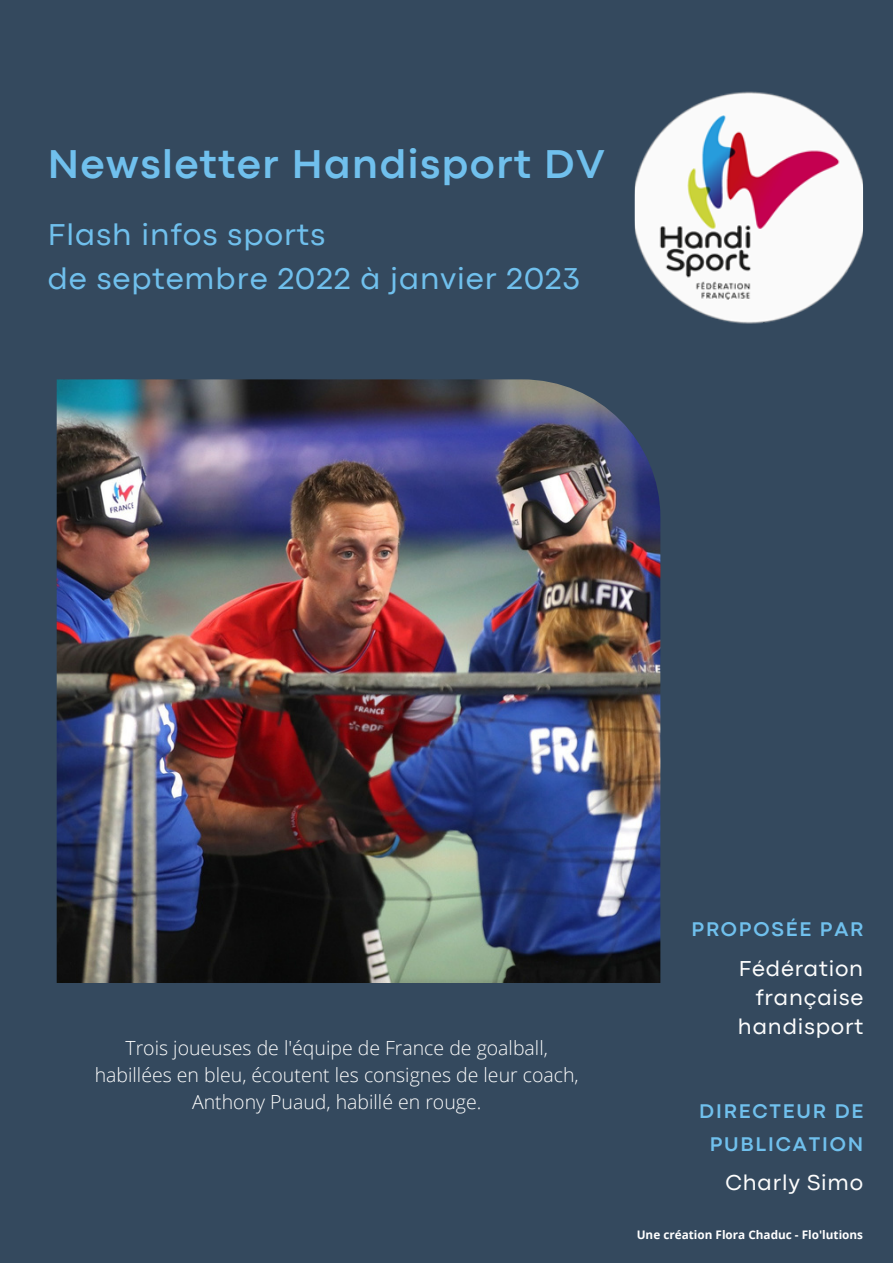
<style>
.page{position:relative;width:893px;height:1264px;background:#fff}
.page>*{position:absolute;margin:0;border:0;box-sizing:border-box;transform-origin:0 0}
.t1{font:700 42px "Codec Pro";letter-spacing:.035em;color:#70c0ed}
.t2{font:31.5px/43.8px "Codec Pro";letter-spacing:.03em;color:#70c0ed}
.t3{font:22.5px/29.2px "Codec Pro";letter-spacing:.035em;color:#fdfdfd;text-align:right}
.t4{font:700 20.7px/32.1px "Codec Pro";letter-spacing:.09em;color:#70c0ed;text-align:center}
.t5{font:300 19.5px/27px "Open Sans";color:#fdfdfd;text-align:center}
.t6{font:700 11.7px "Open Sans";color:#fff}
</style>
<div class="page">
<div style="left:0;top:0;width:892px;height:1262px;background:#34495e"></div>
<img style="left:634px;top:89px;width:229px;height:236px;border-radius:39px">
<img style="left:57px;top:379px;width:603px;height:604px">
<h1 class="t1" style="left:48px;top:149px;width:558px">Newsletter Handisport DV</h1>
<h2 class="t2" style="left:48px;top:215px;width:533px">Flash infos sports<br>de septembre 2022 à janvier 2023</h2>
<p class="t5" style="left:95px;top:1033px;width:485px">Trois joueuses de l'équipe de France de goalball, habillées en bleu, écoutent les consignes de leur coach,<br>Anthony Puaud, habillé en rouge.</p>
<p class="t4" style="left:691px;top:914px;width:173px">PROPOSÉE PAR</p>
<p class="t3" style="left:737px;top:955px;width:127px">Fédération française handisport</p>
<p class="t4" style="left:699px;top:1097px;width:165px">DIRECTEUR DE<br>PUBLICATION</p>
<p class="t3" style="left:725px;top:1169px;width:139px">Charly Simo</p>
<p class="t6" style="left:636px;top:1226px;width:228px">Une création Flora Chaduc - Flo'lutions</p>
</div>
